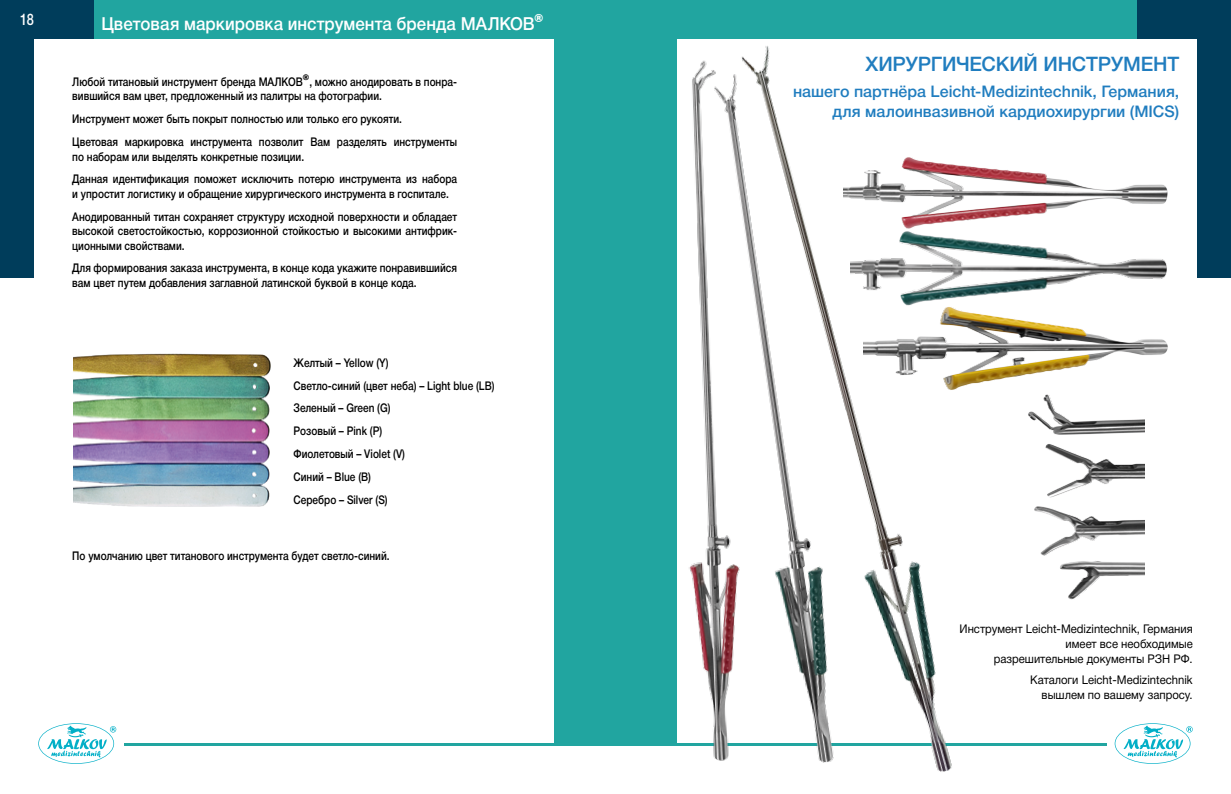
<style>
.page{position:relative;width:1231px;height:794px;background:#fff}
.page>*{position:absolute;margin:0;border:0;box-sizing:border-box;transform-origin:0 0}
.t1{font:500 20px "Helvetica Neue Cyr";letter-spacing:-.015em;color:#207dbf}
.t2{font:500 18px "Helvetica Neue Cyr";color:#fff;scale:.94 1}
.t3{font:500 16px/20px "Helvetica Neue Cyr";color:#207dbf;text-align:right}
.t4{font:500 16px "Helvetica Neue Cyr";color:#fff;scale:.8 1}
.t5{font:500 12px/22.9px "Helvetica Neue Cyr";color:#000;scale:.84 1}
.t6{font:12px/15px "Helvetica Neue Cyr";color:#000;text-align:right;scale:.94 1}
.s1{font-weight:900;font-size:22px}
.s2{font-weight:900;font-size:16px}
</style>
<div class="page">
<div style="left:615px;top:0;width:615px;height:746px;background:#21a5a0"></div>
<div style="left:677px;top:40px;width:553px;height:703px;background:#fff"></div>
<div style="left:1137px;top:0;width:93px;height:278px;background:#003d5b"></div>
<div style="left:677px;top:40px;width:519px;height:703px;background:#fff"></div>
<div style="left:1107px;top:721px;width:123px;height:46px;background:#fff"></div>
<svg style="left:1114px;top:723px;width:78px;height:41px"></svg>
<div style="left:0;top:0;width:615px;height:746px;background:#21a5a0"></div>
<div style="left:0;top:40px;width:553px;height:703px;background:#fff"></div>
<div style="left:0;top:0;width:94px;height:278px;background:#003d5b"></div>
<div style="left:34px;top:40px;width:519px;height:703px;background:#fff"></div>
<div style="left:0;top:721px;width:123px;height:46px;background:#fff"></div>
<svg style="left:38px;top:723px;width:78px;height:41px"></svg>
<img style="left:1045px;top:444px;width:99px;height:54px">
<img style="left:1028px;top:394px;width:116px;height:41px">
<img style="left:1060px;top:561px;width:84px;height:39px">
<img style="left:1034px;top:506px;width:110px;height:50px">
<img style="left:977px;top:241px;width:190px;height:55px">
<img style="left:977px;top:313px;width:191px;height:70px">
<img style="left:977px;top:167px;width:191px;height:52px">
<img style="left:720px;top:39px;width:257px;height:733px">
<img style="left:720px;top:64px;width:134px;height:702px">
<img style="left:689px;top:55px;width:59px;height:709px">
<img style="left:73px;top:353px;width:198px;height:154px">
<h3 class="t4" style="left:20px;top:11px;width:19px">18</h3>
<h2 class="t2" style="left:101px;top:14px;width:471px">Цветовая маркировка инструмента бренда МАЛКОВ<span class="s1">®</span></h2>
<p class="t5" style="left:72px;top:75px;width:459px;line-height:14.4px">Любой титановый инструмент бренда МАЛКОВ<span class="s2">®</span>, можно анодировать в понра&shy;вившийся вам цвет, предложенный из палитры на фотографии.</p>
<p class="t5" style="left:72px;top:108px;width:459px">Инструмент может быть покрыт полностью или только его рукояти.<br>Цветовая маркировка инструмента позволит Вам разделять инструменты</p>
<p class="t5" style="left:72px;top:145px;width:459px">по наборам или выделять конкретные позиции.<br>Данная идентификация поможет исключить потерю инструмента из набора</p>
<p class="t5" style="left:72px;top:182px;width:459px">и упростит логистику и обращение хирургического инструмента в госпитале.<br>Анодированный титан сохраняет структуру исходной поверхности и обладает</p>
<p class="t5" style="left:72px;top:224px;width:459px;line-height:14.4px">высокой светостойкостью, коррозионной стойкостью и высокими антифрик&shy;ционными свойствами.</p>
<p class="t5" style="left:72px;top:261px;width:459px;line-height:14.4px">Для формирования заказа инструмента, в конце кода укажите понравившийся вам цвет путем добавления заглавной латинской буквой в конце кода.</p>
<p class="t5" style="left:293px;top:351px;width:241px">Желтый – Yellow (Y)<br>Светло-синий (цвет неба) – Light blue (LB)<br>Зеленый – Green (G)<br>Розовый – Pink (P)<br>Фиолетовый – Violet (V)<br>Синий – Blue (B)<br>Серебро – Silver (S)</p>
<p class="t5" style="left:72px;top:545px;width:379px">По умолчанию цвет титанового инструмента будет светло-синий.</p>
<h1 class="t1" style="left:865px;top:53px;width:315px">ХИРУРГИЧЕСКИЙ ИНСТРУМЕНТ</h1>
<h3 class="t3" style="left:793px;top:81px;width:387px">нашего партнёра Leicht-Medizintechnik, Германия, для малоинвазивной кардиохирургии (MICS)</h3>
<p class="t6" style="left:959px;top:621px;width:249px">Инструмент Leicht-Medizintechnik, Германия имеет все необходимые<br>разрешительные документы РЗН РФ.</p>
<p class="t6" style="left:1030px;top:672px;width:174px">Каталоги Leicht-Medizintechnik вышлем по вашему запросу.</p>
</div>
